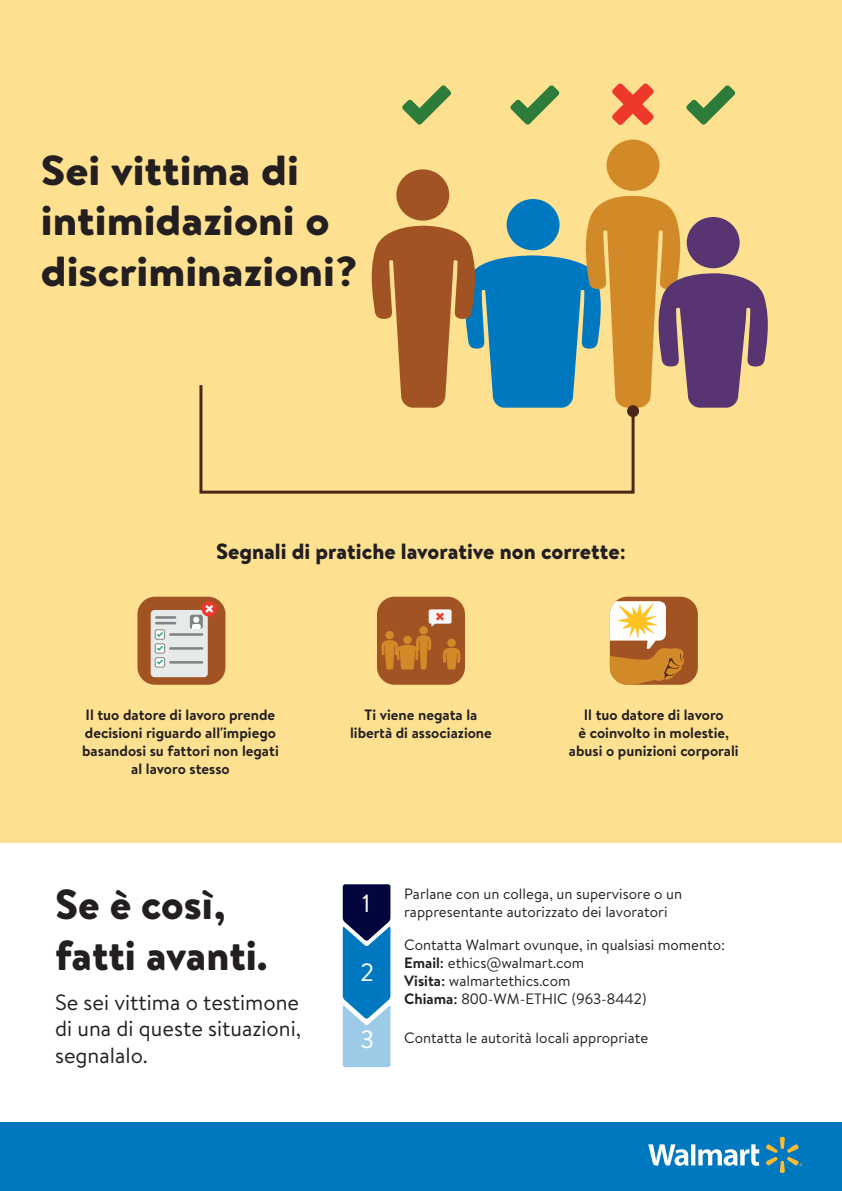
<style>
.page{position:relative;width:842px;height:1191px;background:#fff}
.page>*{position:absolute;margin:0;border:0;box-sizing:border-box;transform-origin:0 0}
.t1{font:900 42px/50.4px "Bogle";color:#231f20;scale:1.07 1}
.t2{font:900 42px/50.4px "Bogle";color:#231f20}
.t3{font:25px "Bogle";color:#fff}
.t4{font:22px/26.4px "Bogle";color:#231f20;text-align:justify}
.t5{font:900 22px "Bogle";color:#231f20}
.t6{font:15px/18px "Bogle";color:#231f20}
.t7{font:700 15px/18px "Bogle";color:#231f20;text-align:center}
.s1{font-weight:700}
</style>
<div class="page">
<div style="left:0;top:0;width:842px;height:842px;background:#fde090"></div>
<div style="left:137px;top:596px;width:88px;height:88px;background:#a15324;border-radius:18px"></div>
<div style="left:151px;top:610px;width:57px;height:67px;background:#e6eae9;border-radius:4px"></div>
<hr style="left:169px;top:633px;width:34px;height:3px;background:#808385">
<div style="left:155px;top:630px;width:10px;height:9px;background:#fff;border-radius:2px"></div>
<div style="left:155px;top:629px;width:10px;height:10px;border:1px solid #808385;border-radius:2px"></div>
<hr style="left:169px;top:647px;width:34px;height:2px;background:#808385">
<div style="left:155px;top:643px;width:10px;height:10px;background:#fff;border-radius:2px"></div>
<div style="left:155px;top:643px;width:10px;height:10px;border:1px solid #808385;border-radius:2px"></div>
<hr style="left:169px;top:661px;width:34px;height:2px;background:#808385">
<div style="left:155px;top:657px;width:10px;height:10px;border:1px solid #808385;border-radius:2px"></div>
<svg style="left:157px;top:659px;width:6px;height:5px"></svg>
<div style="left:201px;top:601px;width:16px;height:15px;background:#ee3829;border-radius:50%"></div>
<div style="left:190px;top:614px;width:13px;height:15px;background:#808385;border-radius:3px"></div>
<hr style="left:155px;top:616px;width:21px;height:3px;background:#808385">
<hr style="left:155px;top:622px;width:21px;height:2px;background:#808385">
<svg style="left:157px;top:632px;width:6px;height:5px"></svg>
<svg style="left:157px;top:646px;width:6px;height:5px"></svg>
<svg style="left:192px;top:605px;width:21px;height:24px"></svg>
<div style="left:377px;top:596px;width:88px;height:88px;background:#a15324;border-radius:18px"></div>
<div style="left:385px;top:631px;width:9px;height:8px;background:#d28a29;border-radius:50%"></div>
<div style="left:419px;top:626px;width:9px;height:8px;background:#d28a29;border-radius:50%"></div>
<svg style="left:381px;top:635px;width:51px;height:34px"></svg>
<svg style="left:442px;top:647px;width:19px;height:22px"></svg>
<div style="left:447px;top:638px;width:9px;height:9px;background:#d28a29;border-radius:50%"></div>
<div style="left:429px;top:609px;width:23px;height:14px;background:#f4f5f6;border-radius:2px"></div>
<svg style="left:431px;top:612px;width:13px;height:14px"></svg>
<div style="left:610px;top:596px;width:88px;height:88px;background:#a15324;border-radius:18px"></div>
<svg style="left:610px;top:601px;width:74px;height:83px"></svg>
<svg style="left:402px;top:85px;width:49px;height:40px"></svg>
<svg style="left:686px;top:85px;width:49px;height:40px"></svg>
<svg style="left:510px;top:85px;width:49px;height:40px"></svg>
<svg style="left:612px;top:83px;width:42px;height:42px"></svg>
<div style="left:396px;top:169px;width:53px;height:52px;background:#a25324;border-radius:50%"></div>
<div style="left:606px;top:140px;width:53px;height:51px;background:#d28a29;border-radius:50%"></div>
<svg style="left:371px;top:195px;width:397px;height:213px"></svg>
<div style="left:687px;top:217px;width:53px;height:51px;background:#583472;border-radius:50%"></div>
<svg style="left:199px;top:382px;width:437px;height:112px"></svg>
<div style="left:627px;top:405px;width:12px;height:12px;background:#4b2717;border-radius:50%"></div>
<div style="left:0;top:1122px;width:842px;height:69px;background:#0078c0"></div>
<svg style="left:648px;top:1144px;width:111px;height:22px"></svg>
<svg style="left:766px;top:1136px;width:36px;height:37px"></svg>
<svg style="left:343px;top:884px;width:47px;height:183px;background:#3d7bad"></svg>
<p class="t1" style="left:41px;top:144px;width:298px">Sei vittima di intimidazioni o discriminazioni?</p>
<p class="t5" style="left:216px;top:535px;width:411px">Segnali di pratiche lavorative non corrette:</p>
<p class="t7" style="left:82px;top:705px;width:198px">Il tuo datore di lavoro prende decisioni riguardo all'impiego basandosi su fattori non legati al lavoro stesso</p>
<p class="t7" style="left:350px;top:705px;width:143px">Ti viene negata la libertà di associazione</p>
<p class="t7" style="left:569px;top:705px;width:171px">Il tuo datore di lavoro<br>è coinvolto in molestie, abusi o punizioni corporali</p>
<p class="t2" style="left:55px;top:878px;width:214px">Se è così, fatti avanti.</p>
<p class="t3" style="left:362px;top:885px;width:10px">1</p>
<p class="t3" style="left:360px;top:955px;width:15px">2</p>
<p class="t4" style="left:55px;top:988px;width:248px">Se sei vittima o testimone di una di queste situazioni, segnalalo.</p>
<p class="t3" style="left:360px;top:1021px;width:15px">3</p>
<p class="t6" style="left:404px;top:884px;width:279px">Parlane con un collega, un supervisore o un rappresentante autorizzato dei lavoratori</p>
<p class="t6" style="left:404px;top:935px;width:322px">Contatta Walmart ovunque, in qualsiasi momento:</p>
<p class="t6" style="left:404px;top:953px;width:244px"><span class="s1">Email:</span> ethics@walmart.com<br><span class="s1">Visita:</span> walmartethics.com<br><span class="s1">Chiama:</span> 800-WM-ETHIC (963-8442)</p>
<p class="t6" style="left:404px;top:1028px;width:246px">Contatta le autorità locali appropriate</p>
</div>
